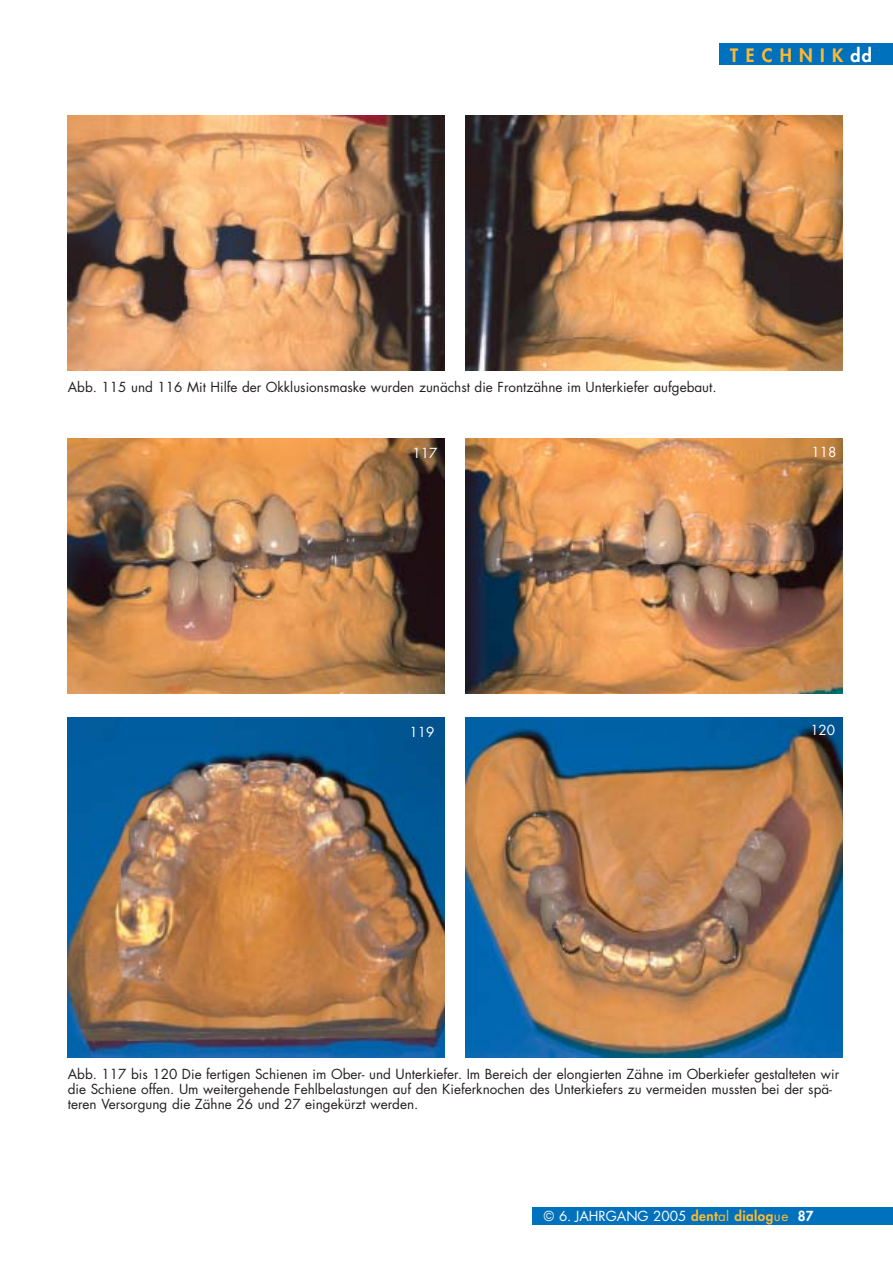
<style>
.page{position:relative;width:893px;height:1263px;background:#fff}
.page>*{position:absolute;margin:0;border:0;box-sizing:border-box;transform-origin:0 0}
.t1{font:800 18px "Futura";letter-spacing:.405em;color:#fdb931}
.t2{font:13.5px/15px "Futura";color:#231f1f}
.t3{font:13.5px "Futura";color:#fff;scale:.95 1}
.t4{font:13.5px "Futura";color:#fff}
.s1{color:#fff}
.s2{font-weight:800;color:#fdb931}
.s3{color:#fdb931}
.s4{font-weight:800}
</style>
<div class="page">
<div style="left:719px;top:43px;width:173px;height:22px;background:#0071bc"></div>
<div style="left:532px;top:1207px;width:360px;height:18px;background:#0071bc"></div>
<img style="left:68px;top:116px;width:376px;height:255px">
<img style="left:465px;top:116px;width:377px;height:255px">
<img style="left:68px;top:439px;width:376px;height:255px">
<img style="left:465px;top:439px;width:377px;height:255px">
<img style="left:68px;top:718px;width:376px;height:340px">
<img style="left:465px;top:718px;width:377px;height:339px">
<h1 class="t1" style="left:730px;top:46px;width:143px">TECHNIK<span class="s1">dd</span></h1>
<p class="t2" style="left:68px;top:381px;width:650px">Abb. 115 und 116 Mit Hilfe der Okklusionsmaske wurden zunächst die Frontzähne im Unterkiefer aufgebaut.</p>
<p class="t4" style="left:412px;top:447px;width:26px">117</p>
<p class="t4" style="left:811px;top:446px;width:26px">118</p>
<p class="t4" style="left:409px;top:726px;width:26px">119</p>
<p class="t4" style="left:810px;top:724px;width:26px">120</p>
<p class="t2" style="left:68px;top:1068px;width:772px">Abb. 117 bis 120 Die fertigen Schienen im Ober- und Unterkiefer. Im Bereich der elongierten Zähne im Oberkiefer gestalteten wir die Schiene offen. Um weitergehende Fehlbelastungen auf den Kieferknochen des Unterkiefers zu vermeiden mussten bei der spä&shy;teren Versorgung die Zähne 26 und 27 eingekürzt werden.</p>
<p class="t3" style="left:543px;top:1209px;width:285px">© 6. JAHRGANG 2005 <span class="s2">dent</span><span class="s3">al</span> <span class="s2">dialog</span><span class="s3">ue</span> <span class="s4">87</span></p>
</div>
